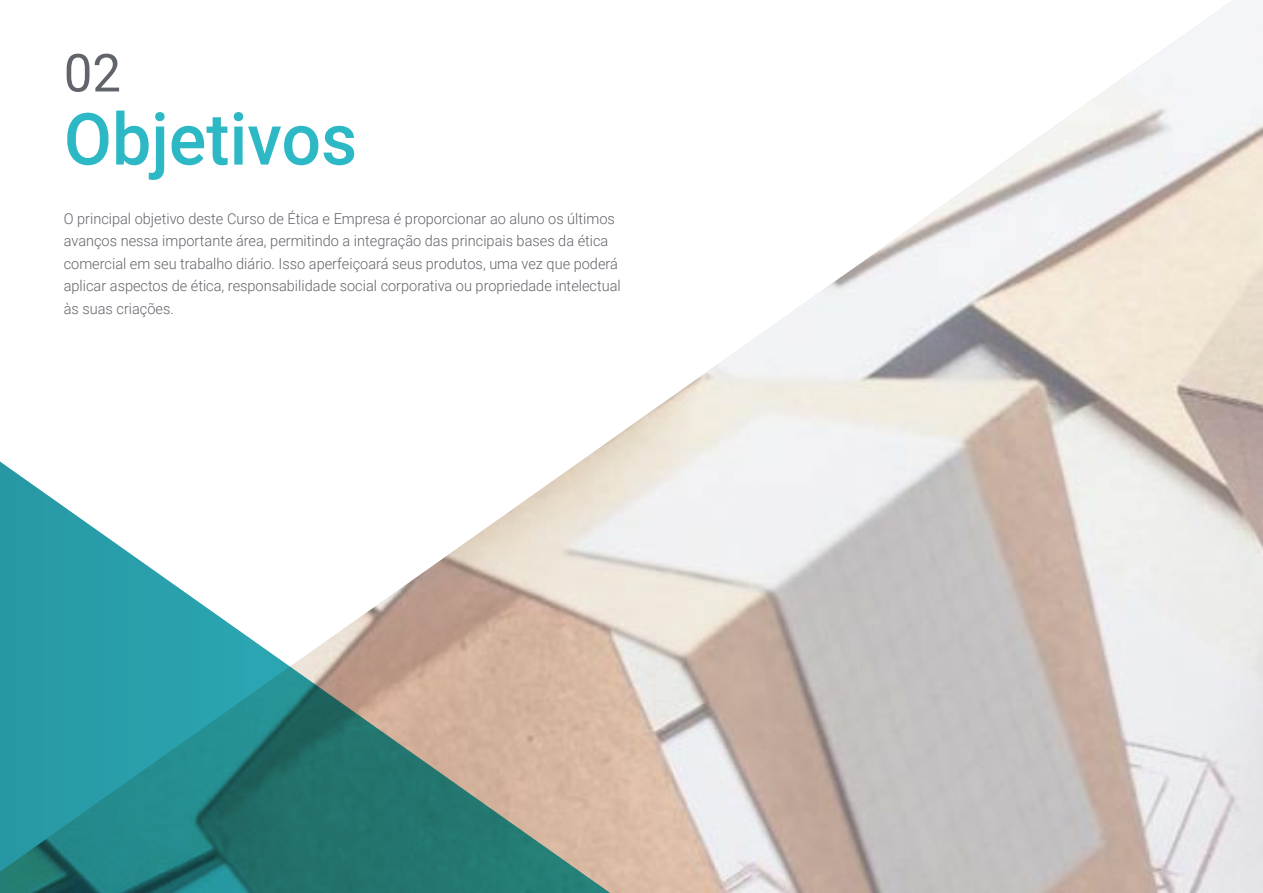
<style>
.page{position:relative;width:1263px;height:893px;background:#fff}
.page>*{position:absolute;margin:0;border:0;box-sizing:border-box;transform-origin:0 0}
.t1{font:500 72px "Roboto";color:#2db8c5}
.t2{font:52.5px "Roboto";color:#61646a}
.t3{font:300 15px/22.5px "Roboto";color:#61646a}
</style>
<div class="page">
<img style="left:602px;top:0;width:661px;height:893px">
<svg style="left:0;top:446px;width:640px;height:447px"></svg>
<h2 class="t2" style="left:64px;top:36px;width:59px">02</h2>
<h1 class="t1" style="left:64px;top:89px;width:295px">Objetivos</h1>
<p class="t3" style="left:64px;top:207px;width:559px">O principal objetivo deste Curso de Ética e Empresa é proporcionar ao aluno os últimos avanços nessa importante área, permitindo a integração das principais bases da ética comercial em seu trabalho diário. Isso aperfeiçoará seus produtos, uma vez que poderá aplicar aspectos de ética, responsabilidade social corporativa ou propriedade intelectual às suas criações.</p>
</div>
